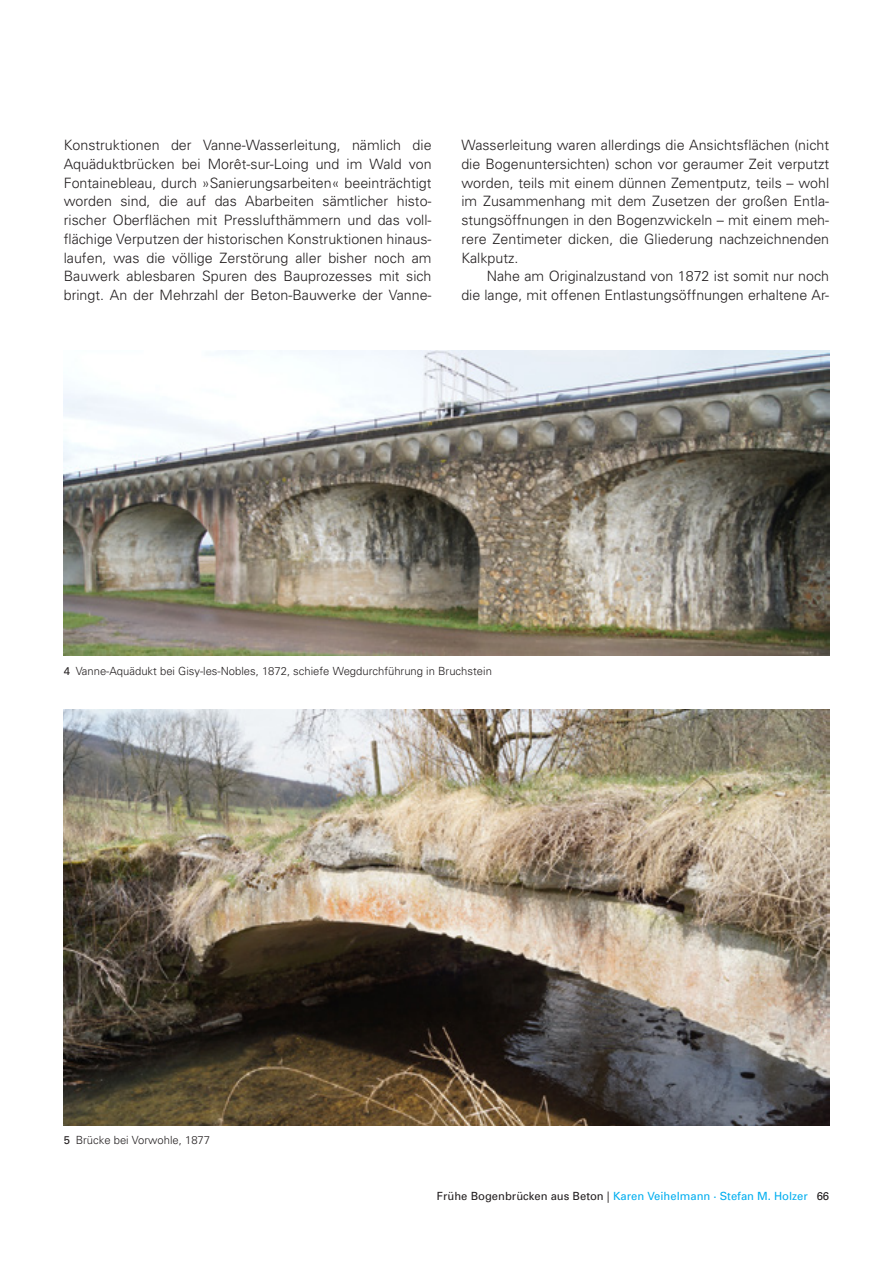
<style>
.page{position:relative;width:893px;height:1263px;background:#fff}
.page>*{position:absolute;margin:0;border:0;box-sizing:border-box;transform-origin:0 0}
.Doku_Fließtext{font:300 14.25px/18.8px "Univers";color:#231f20;text-align:justify}
.Doku_Abb__Bildbeschr{font:300 11.25px "Univers";color:#231f20}
.Doku_Kolumnentitel{font:11.25px "Univers";color:#00aeef}
.t1{font:11.25px "Univers";color:#231f20}
.s1{font-weight:400}
.s2{color:#231f20}
</style>
<div class="page">
<img style="left:64px;top:351px;width:765px;height:305px">
<img style="left:64px;top:710px;width:765px;height:415px">
<p class="Doku_Fließtext" style="left:64px;top:136px;width:369px">Konstruktionen der Vanne-Wasserleitung, nämlich die Aquäduktbrücken bei Morêt-sur-Loing und im Wald von Fontainebleau, durch »Sanierungsarbeiten« beeinträchtigt worden sind, die auf das Abarbeiten sämtlicher histo&shy;rischer Oberflächen mit Presslufthämmern und das voll&shy;flächige Verputzen der historischen Konstruktionen hinaus&shy;laufen, was die völlige Zerstörung aller bisher noch am Bauwerk ablesbaren Spuren des Bauprozesses mit sich bringt. An der Mehrzahl der Beton-Bauwerke der Vanne-</p>
<p class="Doku_Fließtext" style="left:461px;top:136px;width:369px">Wasserleitung waren allerdings die Ansichtsflächen (nicht die Bogenuntersichten) schon vor geraumer Zeit verputzt worden, teils mit einem dünnen Zementputz, teils – wohl im Zusammenhang mit dem Zusetzen der großen Entla&shy;stungsöffnungen in den Bogenzwickeln – mit einem meh&shy;rere Zentimeter dicken, die Gliederung nachzeichnenden Kalkputz.</p>
<p class="Doku_Fließtext" style="left:461px;top:267px;width:369px;text-align:right">Nahe am Originalzustand von 1872 ist somit nur noch<br>die lange, mit offenen Entlastungsöffnungen erhaltene Ar-</p>
<p class="Doku_Abb__Bildbeschr" style="left:64px;top:664px;width:430px"><span class="s1">4</span> Vanne-Aquädukt bei Gisy-les-Nobles, 1872, schiefe Wegdurchführung in Bruchstein</p>
<p class="Doku_Abb__Bildbeschr" style="left:64px;top:1133px;width:148px"><span class="s1">5</span> Brücke bei Vorwohle, 1877</p>
<p class="Doku_Kolumnentitel" style="left:437px;top:1189px;width:372px"><span class="s2">Frühe Bogenbrücken aus Beton |</span> Karen Veihelmann · Stefan M. Holzer</p>
<p class="t1" style="left:817px;top:1189px;width:14px">66</p>
</div>
